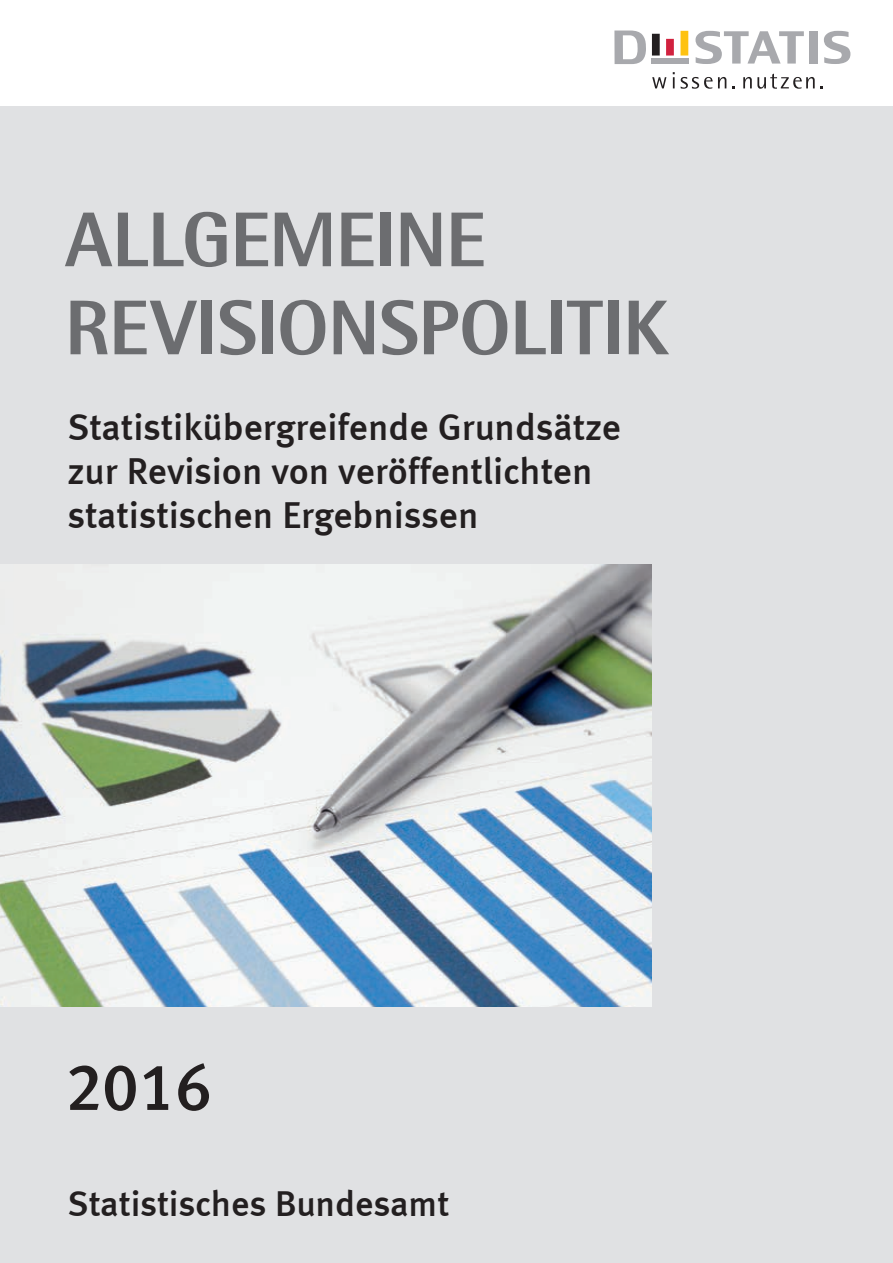
<style>
.page{position:relative;width:893px;height:1263px;background:#fff}
.page>*{position:absolute;margin:0;border:0;box-sizing:border-box;transform-origin:0 0}
.t1{font:700 78px/88.1px "Agfa Rotis Semisans Ex";letter-spacing:-.015em;color:#6c6d70}
.t2{font:66px "Meta Medium LF";color:#231f20}
.t3{font:37.5px/44.2px "Meta Medium LF";color:#231f20}
.t4{font:36px "Meta Medium LF";letter-spacing:-.005em;color:#231f20}
</style>
<div class="page">
<div style="left:0;top:106px;width:893px;height:1157px;background:#e0e1e3"></div>
<img style="left:0;top:564px;width:651px;height:443px">
<svg style="left:652px;top:77px;width:14px;height:11px"></svg>
<svg style="left:673px;top:72px;width:2px;height:16px"></svg>
<svg style="left:681px;top:77px;width:45px;height:12px"></svg>
<svg style="left:743px;top:73px;width:72px;height:16px"></svg>
<svg style="left:614px;top:31px;width:32px;height:33px"></svg>
<svg style="left:695px;top:31px;width:109px;height:33px"></svg>
<div style="left:809px;top:31px;width:9px;height:33px;background:#a8a9ad"></div>
<svg style="left:824px;top:31px;width:26px;height:33px"></svg>
<div style="left:652px;top:34px;width:8px;height:22px;background:#231f20"></div>
<div style="left:666px;top:39px;width:8px;height:17px;background:#d1213e"></div>
<div style="left:680px;top:31px;width:8px;height:25px;background:#fec210"></div>
<div style="left:652px;top:58px;width:37px;height:6px;background:#a8a9ad"></div>
<p class="t1" style="left:65px;top:196px;width:606px">ALLGEMEINE<br>REVISIONSPOLITIK</p>
<p class="t3" style="left:68px;top:404px;width:555px">Statistikübergreifende Grundsätze zur Revision von veröffentlichten statistischen Ergebnissen</p>
<p class="t2" style="left:65px;top:1049px;width:148px">2016</p>
<p class="t4" style="left:68px;top:1183px;width:383px">Statistisches Bundesamt</p>
</div>
